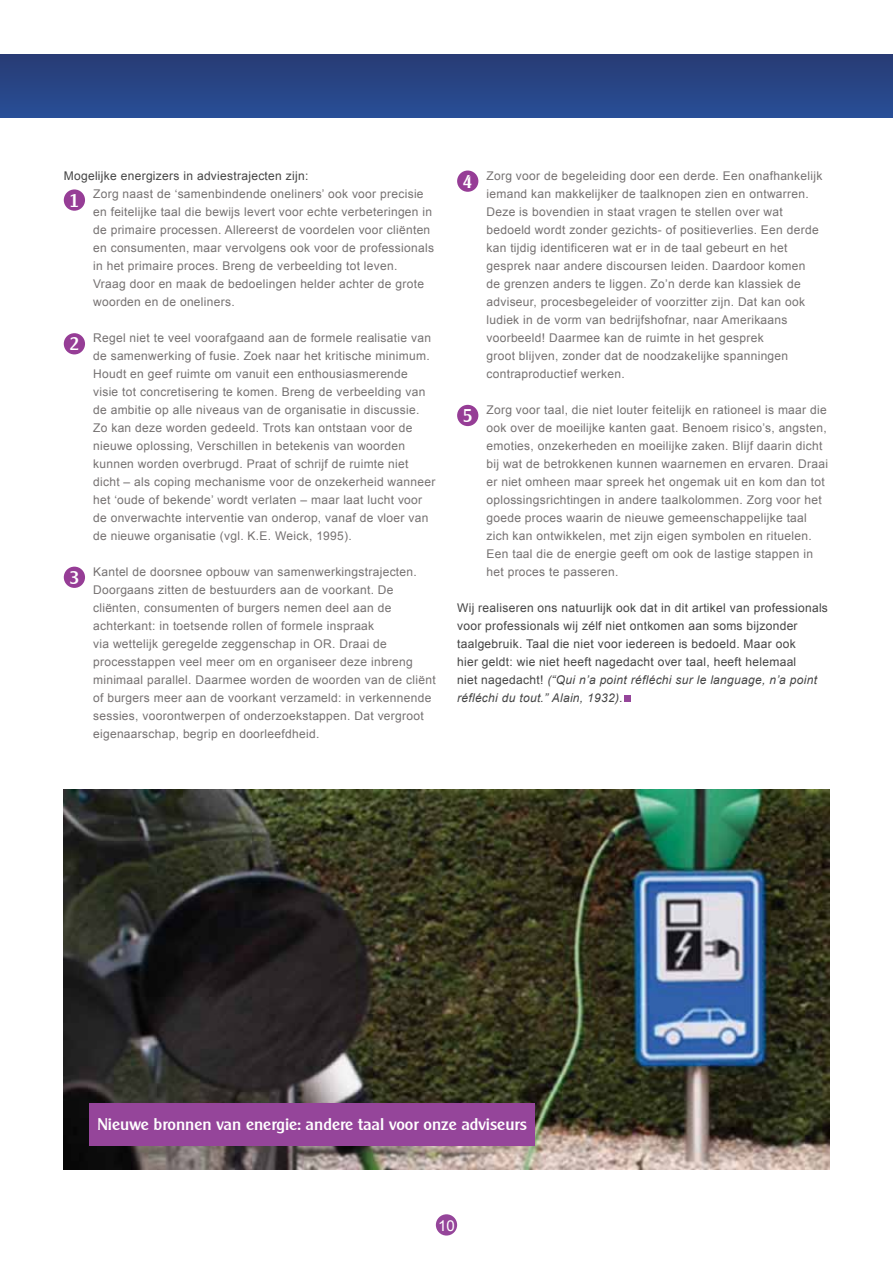
<style>
.page{position:relative;width:893px;height:1263px;background:#fff}
.page>*{position:absolute;margin:0;border:0;box-sizing:border-box;transform-origin:0 0}
.t1{font:500 18px "Cleargothic";color:#fff}
.t2{font:500 16.5px "Cleargothic";color:#fff}
.t3{font:15px "Arial";color:#fff}
.t4{font:12px/18px "Arial";letter-spacing:.025em;color:#757171}
.t5{font:12px/18px "Arial";letter-spacing:.025em;color:#444}
.s1{font-style:italic}
</style>
<div class="page">
<div style="left:436px;top:1214px;width:21px;height:21px;background:#95459a;border-radius:50%"></div>
<div style="left:0;top:54px;width:893px;height:64px;background:linear-gradient(to bottom,#283b74,#284e97)"></div>
<div style="left:877px;top:54px;width:16px;height:64px;background:linear-gradient(to bottom,#283b74,#284e97)"></div>
<svg style="left:624px;top:696px;width:6px;height:6px"></svg>
<img style="left:64px;top:789px;width:765px;height:380px">
<div style="left:64px;top:189px;width:21px;height:22px;background:#963d96;border-radius:50%"></div>
<div style="left:457px;top:171px;width:21px;height:21px;background:#963d96;border-radius:50%"></div>
<div style="left:457px;top:405px;width:21px;height:21px;background:#963d96;border-radius:50%"></div>
<div style="left:64px;top:333px;width:21px;height:21px;background:#963d96;border-radius:50%"></div>
<div style="left:64px;top:567px;width:21px;height:21px;background:#963d96;border-radius:50%"></div>
<div style="left:89px;top:1103px;width:445px;height:42px;background:#95459a"></div>
<p class="t5" style="left:64px;top:167px;width:246px">Mogelijke energizers in adviestrajecten zijn:</p>
<p class="t4" style="left:93px;top:185px;width:342px">Zorg naast de ‘samenbindende oneliners’ ook voor precisie en feitelijke taal die bewijs levert voor echte verbeteringen in de primaire processen. Allereerst de voordelen voor cliënten en consumenten, maar vervolgens ook voor de professionals in het primaire proces. Breng de verbeelding tot leven.<br>Vraag door en maak de bedoelingen helder achter de grote woorden en de oneliners.</p>
<p class="t4" style="left:93px;top:329px;width:344px">Regel niet te veel voorafgaand aan de formele realisatie van de samenwerking of fusie. Zoek naar het kritische minimum.<br>Houdt en geef ruimte om vanuit een enthousiasmerende visie tot concretisering te komen. Breng de verbeelding van de ambitie op alle niveaus van de organisatie in discussie.<br>Zo kan deze worden gedeeld. Trots kan ontstaan voor de nieuwe oplossing, Verschillen in betekenis van woorden kunnen worden overbrugd. Praat of schrijf de ruimte niet dicht ‒ als coping mechanisme voor de onzekerheid wanneer het ‘oude of bekende’ wordt verlaten ‒ maar laat lucht voor de onverwachte interventie van onderop, vanaf de vloer van de nieuwe organisatie (vgl. K.E. Weick, 1995).</p>
<p class="t4" style="left:93px;top:563px;width:344px">Kantel de doorsnee opbouw van samenwerkingstrajecten.<br>Doorgaans zitten de bestuurders aan de voorkant. De cliënten, consumenten of burgers nemen deel aan de achterkant: in toetsende rollen of formele inspraak<br>via wettelijk geregelde zeggenschap in OR. Draai de processtappen veel meer om en organiseer deze inbreng minimaal parallel. Daarmee worden de woorden van de cliënt of burgers meer aan de voorkant verzameld: in verkennende sessies, voorontwerpen of onderzoekstappen. Dat vergroot eigenaarschap, begrip en doorleefdheid.</p>
<h1 class="t1" style="left:70px;top:189px;width:11px">1</h1>
<h1 class="t1" style="left:70px;top:333px;width:11px">2</h1>
<h1 class="t1" style="left:70px;top:567px;width:11px">3</h1>
<p class="t4" style="left:486px;top:167px;width:337px">Zorg voor de begeleiding door een derde. Een onafhankelijk iemand kan makkelijker de taalknopen zien en ontwarren.<br>Deze is bovendien in staat vragen te stellen over wat bedoeld wordt zonder gezichts- of positieverlies. Een derde kan tijdig identificeren wat er in de taal gebeurt en het gesprek naar andere discoursen leiden. Daardoor komen<br>de grenzen anders te liggen. Zo’n derde kan klassiek de adviseur, procesbegeleider of voorzitter zijn. Dat kan ook ludiek in de vorm van bedrijfshofnar, naar Amerikaans voorbeeld! Daarmee kan de ruimte in het gesprek<br>groot blijven, zonder dat de noodzakelijke spanningen contraproductief werken.</p>
<p class="t4" style="left:486px;top:401px;width:343px">Zorg voor taal, die niet louter feitelijk en rationeel is maar die ook over de moeilijke kanten gaat. Benoem risico’s, angsten, emoties, onzekerheden en moeilijke zaken. Blijf daarin dicht bij wat de betrokkenen kunnen waarnemen en ervaren. Draai er niet omheen maar spreek het ongemak uit en kom dan tot oplossingsrichtingen in andere taalkolommen. Zorg voor het goede proces waarin de nieuwe gemeenschappelijke taal zich kan ontwikkelen, met zijn eigen symbolen en rituelen.<br>Een taal die de energie geeft om ook de lastige stappen in het proces te passeren.</p>
<p class="t5" style="left:457px;top:599px;width:372px">Wij realiseren ons natuurlijk ook dat in dit artikel van professionals voor professionals wij zélf niet ontkomen aan soms bijzonder taalgebruik. Taal die niet voor iedereen is bedoeld. Maar ook<br>hier geldt: wie niet heeft nagedacht over taal, heeft helemaal<br>niet nagedacht! <span class="s1">(“Qui n’a point réfléchi sur le language, n’a point réfléchi du tout.” Alain, 1932).</span></p>
<h1 class="t1" style="left:463px;top:171px;width:11px">4</h1>
<h1 class="t1" style="left:463px;top:405px;width:11px">5</h1>
<h2 class="t2" style="left:97px;top:1114px;width:431px">Nieuwe bronnen van energie: andere taal voor onze adviseurs</h2>
<p class="t3" style="left:438px;top:1215px;width:18px">10</p>
</div>
